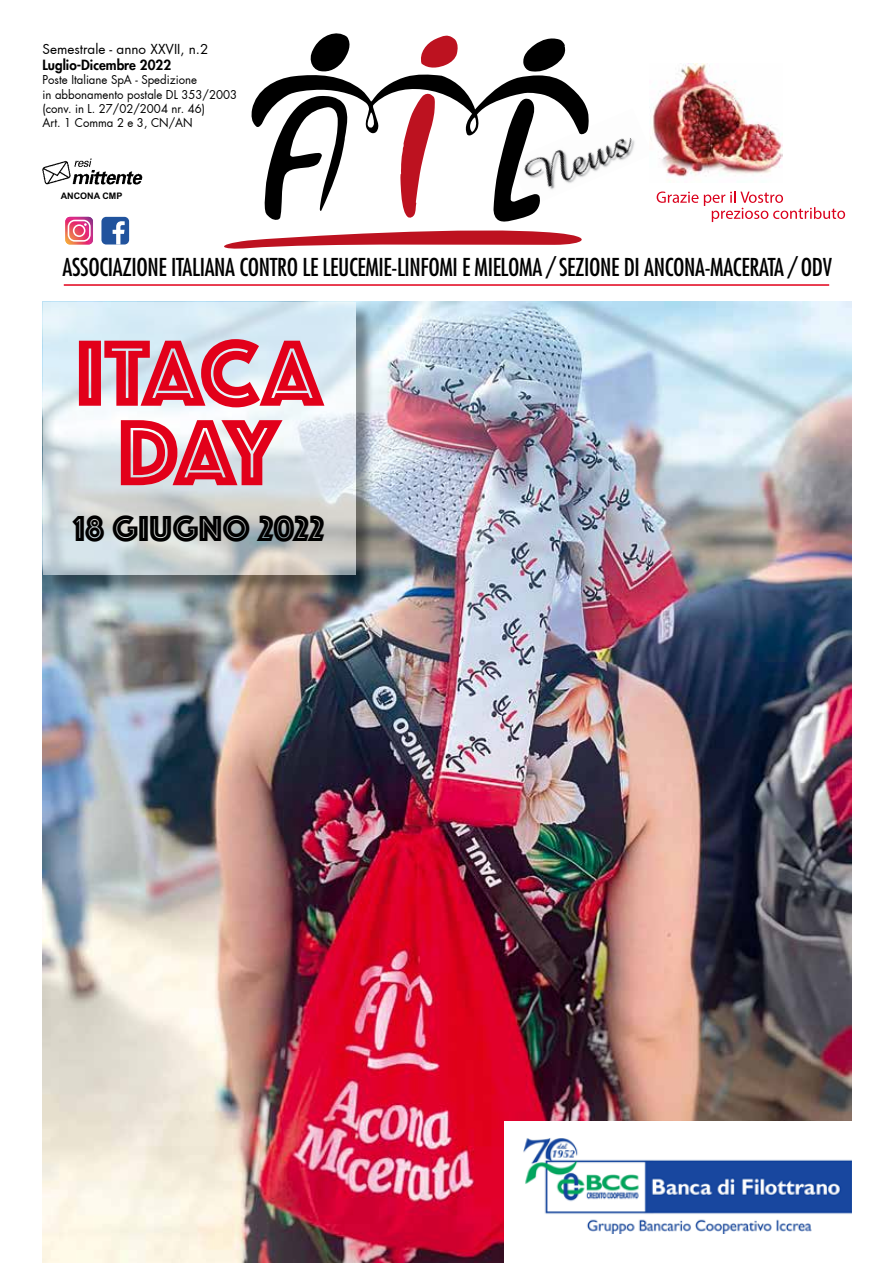
<style>
.page{position:relative;width:893px;height:1263px;background:#fff}
.page>*{position:absolute;margin:0;border:0;box-sizing:border-box;transform-origin:0 0}
.t1{font:97.5px/79.5px "Phosphate Inline";letter-spacing:-.05em;color:#e2001a;text-align:center}
.t2{font:37.5px "Phosphate Inline";color:#000}
.t3{font:condensed 24px "Futura Std";letter-spacing:-.015em;color:#000}
.t4{font:13.5px "Futura";color:#000}
.t5{font:800 13.5px "Futura";color:#000}
.t6{font:12px/14.4px "Futura";color:#000;scale:.95 1}
.t7{font:700 9px "Arial";color:#000}
</style>
<div class="page">
<img style="left:43px;top:302px;width:809px;height:961px">
<img style="left:595px;top:138px;width:40px;height:34px">
<svg style="left:657px;top:191px;width:41px;height:12px"></svg>
<svg style="left:704px;top:191px;width:141px;height:31px"></svg>
<img style="left:650px;top:64px;width:132px;height:113px">
<hr style="left:64px;top:284px;width:765px;height:2px;background:#e2001a">
<img style="left:43px;top:158px;width:100px;height:27px">
<svg style="left:224px;top:33px;width:371px;height:216px"></svg>
<div style="left:101px;top:217px;width:28px;height:27px;background:#21539d;border-radius:5px"></div>
<svg style="left:113px;top:221px;width:12px;height:23px"></svg>
<svg style="left:65px;top:217px;width:28px;height:27px"></svg>
<div style="left:45px;top:304px;width:329px;height:288px;background:#000;opacity:.75"></div>
<svg style="left:43px;top:302px;width:312px;height:272px;background:#d8e3e7"></svg>
<div style="left:504px;top:1121px;width:348px;height:142px;background:#fff"></div>
<img style="left:523px;top:1138px;width:329px;height:95px">
<p class="t4" style="left:43px;top:40px;width:167px">Semestrale - anno XXVII, n.2</p>
<p class="t5" style="left:43px;top:56px;width:130px">Luglio-Dicembre 2022</p>
<p class="t6" style="left:43px;top:73px;width:206px">Poste Italiane SpA - Spedizione<br>in abbonamento postale DL 353/2003 (conv. in L. 27/02/2004 nr. 46)<br>Art. 1 Comma 2 e 3, CN/AN</p>
<p class="t7" style="left:61px;top:189px;width:63px">ANCONA CMP</p>
<h3 class="t3" style="left:63px;top:253px;width:771px">ASSOCIAZIONE ITALIANA CONTRO LE LEUCEMIE-LINFOMI E MIELOMA / SEZIONE DI ANCONA-MACERATA / ODV</h3>
<h1 class="t1" style="left:76px;top:328px;width:248px">ITACA<br>DAY</h1>
<h2 class="t2" style="left:73px;top:501px;width:253px">18 GIUGNO 2022</h2>
</div>
